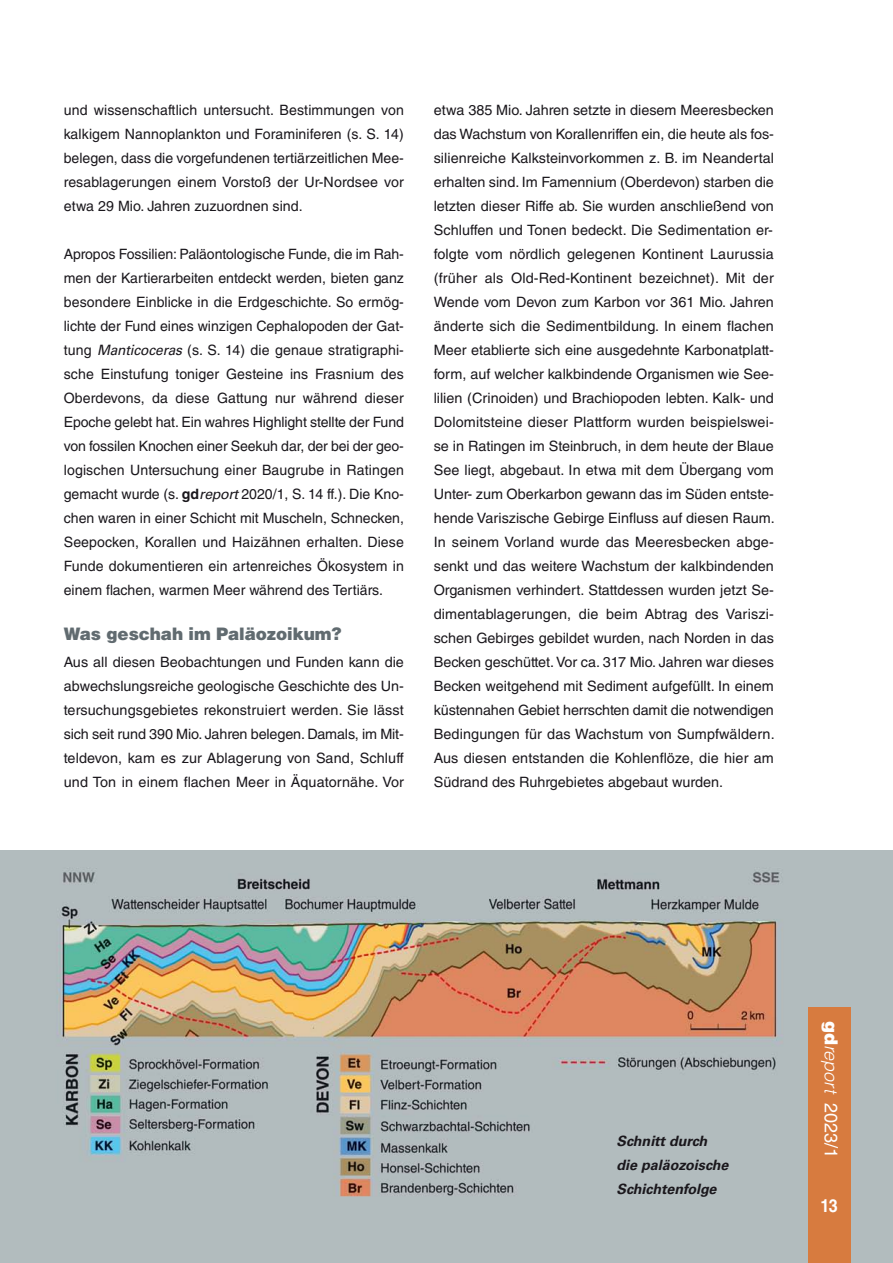
<style>
.page{position:relative;width:893px;height:1263px;background:#fff}
.page>*{position:absolute;margin:0;border:0;box-sizing:border-box;transform-origin:0 0}
.t1{font:italic 300 18px "Helvetica LT Std";color:#fff}
.t2{font:700 18px "Helvetica LT Std";color:#fff;scale:.9 1}
.t3{font:900 17.25px "Helvetica LT Std";letter-spacing:-.005em;color:#616b70}
.t4{font:14.25px/24px "Helvetica LT Std";color:#1a171c;text-align:justify}
.t5{font:italic 700 14.25px/24px "Univers LT Std";color:#1a171c}
.s1{font-family:"Univers LT Std";font-style:italic}
.s2{font-weight:700}
.s3{font-weight:900;font-style:normal}
.s4{font-weight:400;font-style:normal}
</style>
<div class="page">
<img style="left:0;top:850px;width:893px;height:413px">
<div style="left:808px;top:1008px;width:42px;height:255px;background:#d77b3f"></div>
<p class="t4" style="left:64px;top:99px;width:342px">und wissenschaftlich untersucht. Bestimmungen von kalkigem Nannoplankton und Foraminiferen (s. S. 14) belegen, dass die vorgefundenen tertiärzeitlichen Mee&shy;resablagerungen einem Vorstoß der Ur-Nordsee vor etwa 29 Mio. Jahren zuzuordnen sind.</p>
<p class="t4" style="left:64px;top:243px;width:342px">Apropos Fossilien: Paläontologische Funde, die im Rah&shy;men der Kartierarbeiten entdeckt werden, bieten ganz besondere Einblicke in die Erdgeschichte. So ermög&shy;lichte der Fund eines winzigen Cephalopoden der Gat&shy;tung <span class="s1">Manticoceras</span> (s. S. 14) die genaue stratigraphi&shy;sche Einstufung toniger Gesteine ins Frasnium des Oberdevons, da diese Gattung nur während dieser Epoche gelebt hat. Ein wahres Highlight stellte der Fund von fossilen Knochen einer Seekuh dar, der bei der geo&shy;logischen Untersuchung einer Baugrube in Ratingen gemacht wurde (s. <span class="s2">gd</span><span class="s1">report</span> 2020/1, S. 14 ff.). Die Kno&shy;chen waren in einer Schicht mit Muscheln, Schnecken, Seepocken, Korallen und Haizähnen erhalten. Diese Funde dokumentieren ein artenreiches Ökosystem in einem flachen, warmen Meer während des Tertiärs.</p>
<h1 class="t3" style="left:64px;top:627px;width:279px">Was geschah im Paläozoikum?</h1>
<p class="t4" style="left:64px;top:651px;width:342px">Aus all diesen Beobachtungen und Funden kann die abwechslungsreiche geologische Geschichte des Un&shy;tersuchungsgebietes rekonstruiert werden. Sie lässt sich seit rund 390 Mio. Jahren belegen. Damals, im Mit&shy;teldevon, kam es zur Ablagerung von Sand, Schluff und Ton in einem flachen Meer in Äquatornähe. Vor</p>
<p class="t4" style="left:434px;top:99px;width:343px;text-align:left">etwa 385 Mio. Jahren setzte in diesem Meeresbecken das Wachstum von Korallenriffen ein, die heute als fos&shy;silienreiche Kalksteinvorkommen z. B. im Neandertal erhalten sind. Im Famennium (Oberdevon) starben die letzten dieser Riffe ab. Sie wurden anschließend von Schluffen und Tonen bedeckt. Die Sedimentation er&shy;folgte vom nördlich gelegenen Kontinent Laurussia (früher als Old-Red-Kontinent bezeichnet). Mit der Wende vom Devon zum Karbon vor 361 Mio. Jahren änderte sich die Sedimentbildung. In einem flachen Meer etablierte sich eine ausgedehnte Karbonatplatt&shy;form, auf welcher kalkbindende Organismen wie See&shy;lilien (Crinoiden) und Brachiopoden lebten. Kalk- und Dolomitsteine dieser Plattform wurden beispielswei&shy;se in Ratingen im Steinbruch, in dem heute der Blaue See liegt, abgebaut. In etwa mit dem Übergang vom Unter- zum Oberkarbon gewann das im Süden entste&shy;hende Variszische Gebirge Einfluss auf diesen Raum.<br>In seinem Vorland wurde das Meeresbecken abge&shy;senkt und das weitere Wachstum der kalkbindenden Organismen verhindert. Stattdessen wurden jetzt Se&shy;dimentablagerungen, die beim Abtrag des Variszi&shy;schen Gebirges gebildet wurden, nach Norden in das Becken geschüttet. Vor ca. 317 Mio. Jahren war dieses Becken weitgehend mit Sediment aufgefüllt. In einem küstennahen Gebiet herrschten damit die notwendigen Bedingungen für das Wachstum von Sumpfwäldern.</p>
<p class="t4" style="left:434px;top:747px;width:342px">Aus diesen entstanden die Kohlenflöze, die hier am<br>Südrand des Ruhrgebietes abgebaut wurden.</p>
<p class="t5" style="left:617px;top:1130px;width:113px">Schnitt durch die paläozoische<br>Schichtenfolge</p>
<p class="t1" style="left:841px;top:1020px;width:139px;rotate:90deg"><span class="s3">gd</span>report <span class="s4">2023/1</span></p>
<p class="t2" style="left:820px;top:1199px;width:21px">13</p>
</div>
